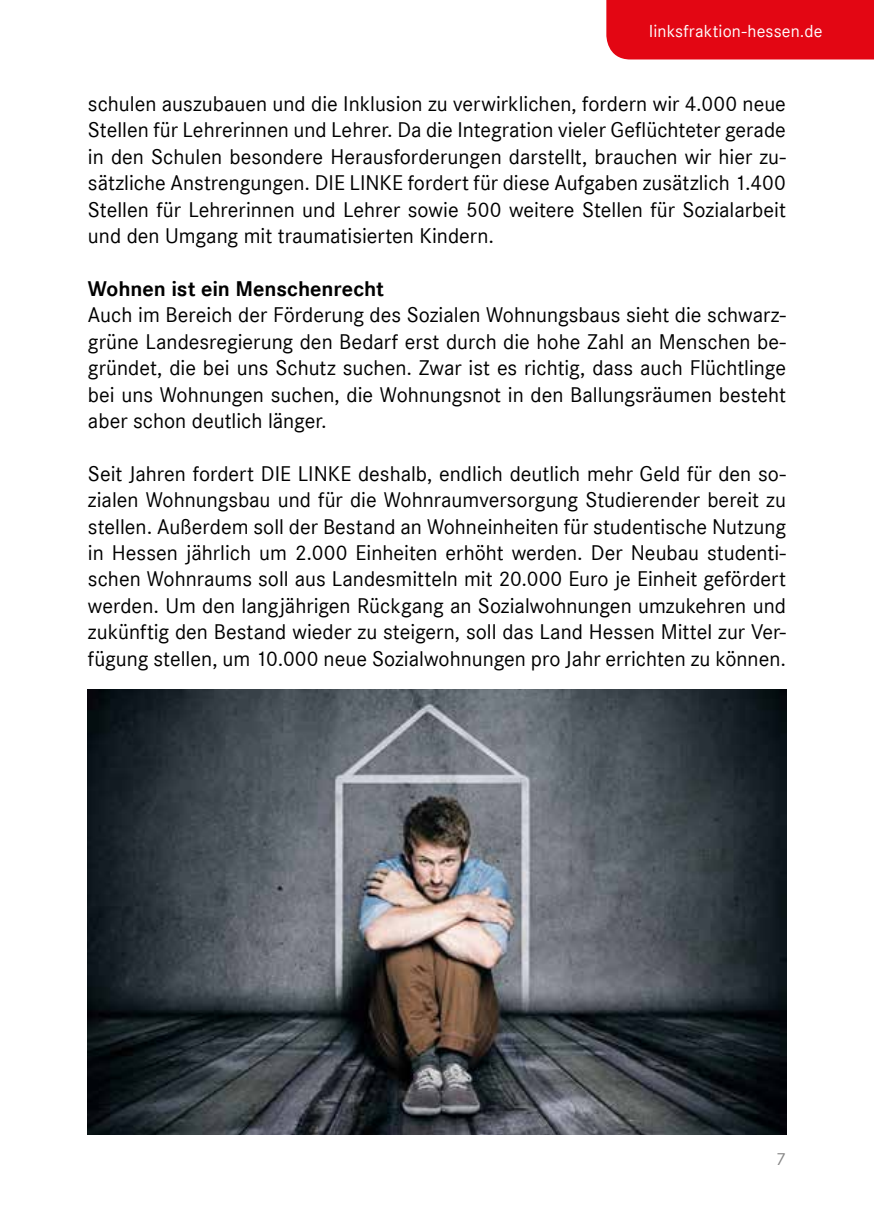
<style>
.page{position:relative;width:874px;height:1225px;background:#fff}
.page>*{position:absolute;margin:0;border:0;box-sizing:border-box;transform-origin:0 0}
.t1{font:22px/26.4px "Corporate S";color:#000;text-align:justify}
.t2{font:700 22px "Corporate S";color:#000}
.t3{font:18px "Corporate S";letter-spacing:.01em;color:#fff}
.t4{font:18px "Corporate S";color:#878787}
</style>
<div class="page">
<div style="left:606px;top:0;width:267px;height:59px;background:#e30613"></div>
<img style="left:88px;top:690px;width:697px;height:444px">
<p class="t3" style="left:649px;top:21px;width:175px">linksfraktion-hessen.de</p>
<p class="t1" style="left:88px;top:91px;width:699px">schulen auszubauen und die Inklusion zu verwirklichen, fordern wir 4.000 neue Stellen für Lehrerinnen und Lehrer. Da die Integration vieler Geflüchteter gerade in den Schulen besondere Herausforderungen darstellt, brauchen wir hier zu&shy;sätzliche Anstrengungen. DIE LINKE fordert für diese Aufgaben zusätzlich 1.400<br>Stellen für Lehrerinnen und Lehrer sowie 500 weitere Stellen für Sozialarbeit und den Umgang mit traumatisierten Kindern.</p>
<p class="t2" style="left:88px;top:276px;width:297px">Wohnen ist ein Menschenrecht</p>
<p class="t1" style="left:88px;top:302px;width:699px">Auch im Bereich der Förderung des Sozialen Wohnungsbaus sieht die schwarz&shy;grüne Landesregierung den Bedarf erst durch die hohe Zahl an Menschen be&shy;gründet, die bei uns Schutz suchen. Zwar ist es richtig, dass auch Flüchtlinge bei uns Wohnungen suchen, die Wohnungsnot in den Ballungsräumen besteht aber schon deutlich länger.</p>
<p class="t1" style="left:88px;top:460px;width:699px">Seit Jahren fordert DIE LINKE deshalb, endlich deutlich mehr Geld für den so&shy;zialen Wohnungsbau und für die Wohnraumversorgung Studierender bereit zu stellen. Außerdem soll der Bestand an Wohneinheiten für studentische Nutzung in Hessen jährlich um 2.000 Einheiten erhöht werden. Der Neubau studenti&shy;schen Wohnraums soll aus Landesmitteln mit 20.000 Euro je Einheit gefördert werden. Um den langjährigen Rückgang an Sozialwohnungen umzukehren und zukünftig den Bestand wieder zu steigern, soll das Land Hessen Mittel zur Ver&shy;fügung stellen, um 10.000 neue Sozialwohnungen pro Jahr errichten zu können.</p>
<p class="t4" style="left:776px;top:1148px;width:11px">7</p>
</div>
